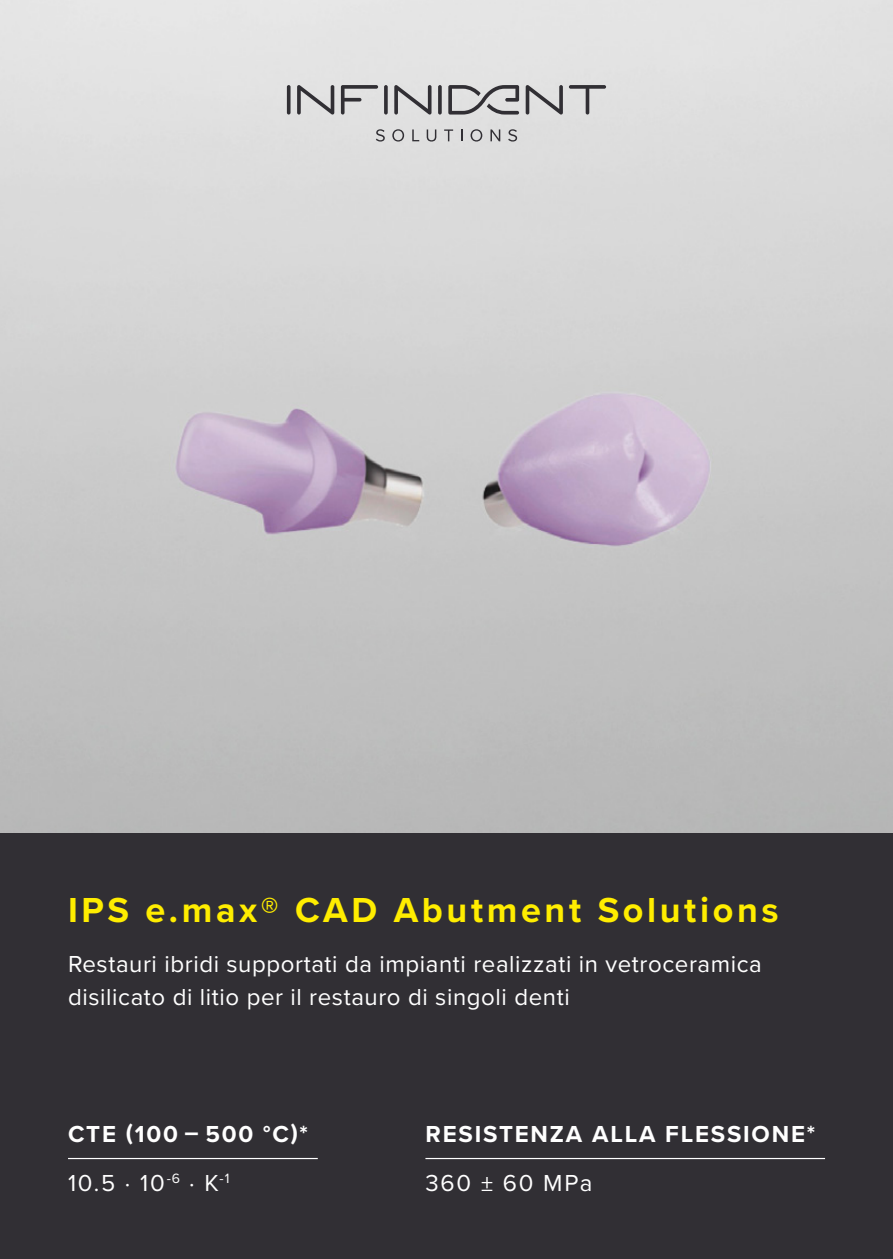
<style>
.page{position:relative;width:893px;height:1259px;background:#fff}
.page>*{position:absolute;margin:0;border:0;box-sizing:border-box;transform-origin:0 0}
.t1{font:700 36px "Proxima Nova";letter-spacing:.1em;color:#ffed00}
.t2{font:24px/33px "Proxima Nova";letter-spacing:.025em;color:#fff}
.t3{font:700 24px/48.9px "Proxima Nova";letter-spacing:.075em;color:#fff}
.s1{font-weight:400}
</style>
<div class="page">
<img style="left:0;top:0;width:893px;height:833px">
<div style="left:0;top:833px;width:893px;height:426px;background:#312f34"></div>
<svg style="left:376px;top:129px;width:9px;height:13px"></svg>
<svg style="left:392px;top:129px;width:12px;height:13px"></svg>
<svg style="left:412px;top:129px;width:7px;height:12px"></svg>
<svg style="left:427px;top:129px;width:9px;height:13px"></svg>
<svg style="left:444px;top:129px;width:9px;height:12px"></svg>
<svg style="left:461px;top:129px;width:1px;height:12px"></svg>
<svg style="left:471px;top:129px;width:11px;height:13px"></svg>
<svg style="left:490px;top:129px;width:10px;height:12px"></svg>
<svg style="left:508px;top:129px;width:9px;height:13px"></svg>
<svg style="left:297px;top:85px;width:37px;height:30px"></svg>
<svg style="left:287px;top:85px;width:4px;height:30px"></svg>
<svg style="left:341px;top:85px;width:37px;height:30px"></svg>
<svg style="left:526px;top:85px;width:37px;height:30px"></svg>
<svg style="left:384px;top:85px;width:4px;height:30px"></svg>
<svg style="left:438px;top:85px;width:4px;height:30px"></svg>
<svg style="left:394px;top:85px;width:37px;height:30px"></svg>
<svg style="left:448px;top:85px;width:71px;height:30px;background:#a7a6a8"></svg>
<svg style="left:569px;top:85px;width:37px;height:30px"></svg>
<hr style="left:68px;top:1158px;width:250px;height:1px;background:#fff">
<hr style="left:425px;top:1158px;width:400px;height:1px;background:#fff">
<h1 class="t1" style="left:68px;top:883px;width:712px">IPS e.max® CAD Abutment Solutions</h1>
<p class="t2" style="left:68px;top:946px;width:695px">Restauri ibridi supportati da impianti realizzati in vetroceramica disilicato di litio per il restauro di singoli denti</p>
<p class="t3" style="left:68px;top:1109px;width:241px">CTE (100 – 500 °C)*<br><span class="s1">10.5 · 10</span><sup>-6</sup> <span class="s1">· K</span><sup>-1</sup></p>
<p class="t3" style="left:425px;top:1109px;width:391px">RESISTENZA ALLA FLESSIONE*</p>
<p class="t2" style="left:425px;top:1165px;width:169px">360 ± 60 MPa</p>
</div>
